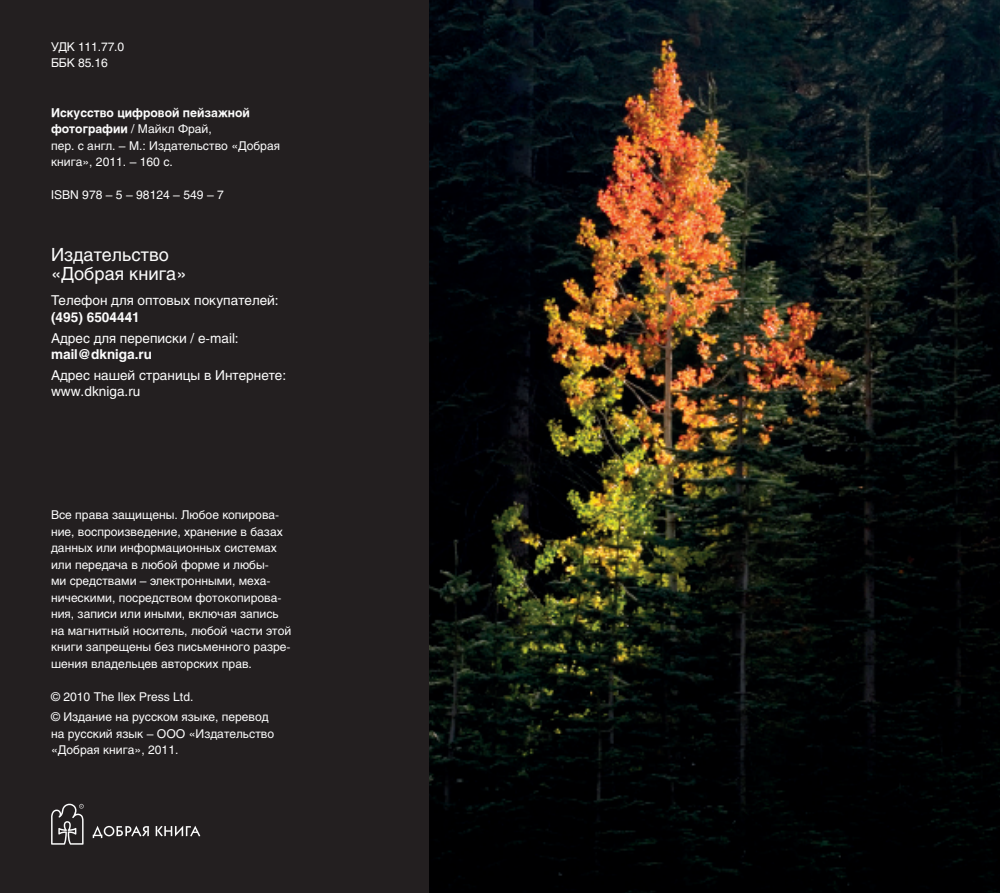
<style>
.page{position:relative;width:1000px;height:893px;background:#fff}
.page>*{position:absolute;margin:0;border:0;box-sizing:border-box;transform-origin:0 0}
.t1{font:18px/19.5px "Helios";color:#fcfcfc}
.t2{font:13.5px/16.5px "Helios";color:#fcfcfc}
.t3{font:700 13.5px "Helios";color:#fcfcfc}
.t4{font:12px/16.5px "Helios";color:#fcfcfc}
.s1{font-weight:700}
</style>
<div class="page">
<img style="left:428px;top:0;width:571px;height:893px">
<div style="left:0;top:0;width:428px;height:893px;background:#231f20"></div>
<svg style="left:93px;top:826px;width:56px;height:12px"></svg>
<svg style="left:156px;top:826px;width:44px;height:11px"></svg>
<svg style="left:51px;top:804px;width:33px;height:41px"></svg>
<p class="t4" style="left:51px;top:38px;width:75px">УДК 111.77.0<br>ББК 85.16</p>
<p class="t4" style="left:51px;top:104px;width:230px"><span class="s1">Искусство цифровой пейзажной фотографии</span> / Майкл Фрай,<br>пер. с англ. – М.: Издательство «Добрая книга», 2011. – 160 с.</p>
<p class="t4" style="left:51px;top:187px;width:174px">ISBN 978 – 5 – 98124 – 549 – 7</p>
<h1 class="t1" style="left:51px;top:245px;width:137px">Издательство «Добрая книга»</h1>
<p class="t2" style="left:51px;top:292px;width:229px">Телефон для оптовых покупателей:</p>
<p class="t3" style="left:51px;top:309px;width:90px">(495) 650-44-41</p>
<p class="t2" style="left:51px;top:329px;width:189px">Адрес для переписки / e-mail:</p>
<p class="t3" style="left:51px;top:346px;width:102px">mail@dkniga.ru</p>
<p class="t2" style="left:51px;top:367px;width:236px">Адрес нашей страницы в Интернете: www.dkniga.ru</p>
<p class="t4" style="left:51px;top:507px;width:242px">Все права защищены. Любое копирова&shy;ние, воспроизведение, хранение в базах данных или информационных системах или передача в любой форме и любы-<br>ми средствами – электронными, меха&shy;ническими, посредством фотокопирова&shy;ния, записи или иными, включая запись на магнитный носитель, любой части этой книги запрещены без письменного разре&shy;шения владельцев авторских прав.</p>
<p class="t4" style="left:51px;top:686px;width:219px;line-height:20.7px">© 2010 The Ilex Press Ltd.<br>© Издание на русском языке, перевод</p>
<p class="t4" style="left:51px;top:725px;width:225px">на русский язык – ООО «Издательство «Добрая книга», 2011.</p>
</div>
